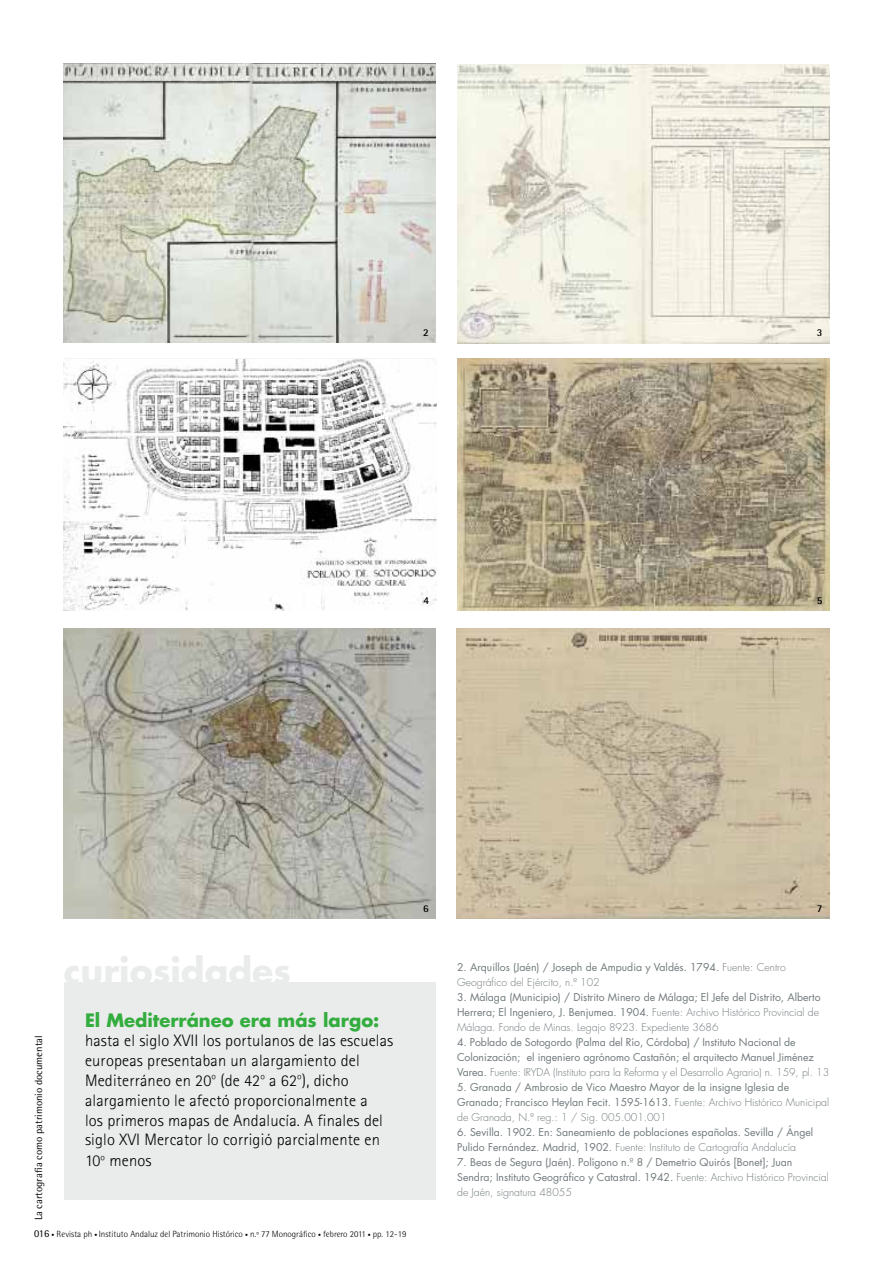
<style>
.page{position:relative;width:893px;height:1263px;background:#fff}
.page>*{position:absolute;margin:0;border:0;box-sizing:border-box;transform-origin:0 0}
.t1{font:700 34.8px "Futura";color:#eaebeb}
.t2{font:700 18px "Futura";color:#33ad3e}
.t3{font:300 16.5px/20px "Rotis Sans Serif";letter-spacing:.01em;color:#000}
.t4{font:10.5px/15px "Futura";color:#70797c}
.t5{font:10.5px "Rotis Semi Sans";color:#000}
.t6{font:700 10.5px "Rotis Semi Sans";color:#000}
.t7{font:300 9px "Rotis Semi Sans";color:#000}
.s1{font-weight:400;font-size:10.5px}
.s2{font-size:6px}
.s3{font-weight:300}
</style>
<div class="page">
<img style="left:64px;top:628px;width:371px;height:290px">
<img style="left:457px;top:358px;width:372px;height:252px">
<img style="left:457px;top:628px;width:372px;height:290px">
<img style="left:63px;top:64px;width:372px;height:278px">
<img style="left:457px;top:64px;width:372px;height:279px">
<img style="left:64px;top:359px;width:372px;height:252px">
<div style="left:64px;top:982px;width:372px;height:218px;background:#eaebeb"></div>
<p class="t6" style="left:423px;top:326px;width:7px">2</p>
<p class="t6" style="left:817px;top:326px;width:7px">3</p>
<p class="t6" style="left:424px;top:594px;width:7px">4</p>
<p class="t6" style="left:817px;top:594px;width:7px">5</p>
<h1 class="t1" style="left:64px;top:946px;width:229px">curiosidades</h1>
<h2 class="t2" style="left:85px;top:1007px;width:296px">El Mediterráneo era más largo:</h2>
<p class="t3" style="left:85px;top:1031px;width:310px">hasta el siglo XVII los portulanos de las escuelas europeas presentaban un alargamiento del Mediterráneo en 20º (de 42º a 62º), dicho alargamiento le afectó proporcionalmente a<br>los primeros mapas de Andalucía. A finales del siglo XVI Mercator lo corrigió parcialmente en 10º menos</p>
<p class="t5" style="left:32px;top:1220px;width:186px;rotate:-90deg">La cartografía como patrimonio documental</p>
<p class="t7" style="left:34px;top:1229px;width:374px"><span class="s1">016</span> <span class="s2">•</span> Revista ph <span class="s2">•</span> Instituto Andaluz del Patrimonio Histórico <span class="s2">•</span> n.º 77 Monográfico <span class="s2">•</span> febrero 2011 <span class="s2">•</span> pp. 12-19</p>
<p class="t6" style="left:423px;top:902px;width:7px">6</p>
<p class="t6" style="left:817px;top:902px;width:7px">7</p>
<p class="t4" style="left:457px;top:959px;width:330px">2. Arquillos (Jaén) / Joseph de Ampudia y Valdés. 1794. <span class="s3">Fuente: Centro<br>Geográfico del Ejército, n.º 102</span></p>
<p class="t4" style="left:457px;top:989px;width:365px">3. Málaga (Municipio) / Distrito Minero de Málaga; El Jefe del Distrito, Alberto<br>Herrera; El Ingeniero, J. Benjumea. 1904. <span class="s3">Fuente: Archivo Histórico Provincial de<br>Málaga. Fondo de Minas. Legajo 8923. Expediente 3686</span></p>
<p class="t4" style="left:457px;top:1034px;width:374px">4. Poblado de Sotogordo (Palma del Río, Córdoba) / Instituto Nacional de<br>Colonización; el ingeniero agrónomo Castañón; el arquitecto Manuel Jiménez<br>Varea. <span class="s3">Fuente: IRYDA (Instituto para la Reforma y el Desarrollo Agrario) n. 159, pl. 13</span></p>
<p class="t4" style="left:457px;top:1079px;width:374px">5. Granada / Ambrosio de Vico Maestro Mayor de la insigne Iglesia de<br>Granada; Francisco Heylan Fecit. 1595-1613. <span class="s3">Fuente: Archivo Histórico Municipal de Granada, N.º reg.: 1 / Sig. 005.001.001</span></p>
<p class="t4" style="left:457px;top:1124px;width:358px">6. Sevilla. 1902. En: Saneamiento de poblaciones españolas. Sevilla / Ángel<br>Pulido Fernández. Madrid, 1902. <span class="s3">Fuente: Instituto de Cartografía Andalucía</span></p>
<p class="t4" style="left:457px;top:1154px;width:373px">7. Beas de Segura (Jaén). Polígono n.º 8 / Demetrio Quirós [Bonet]; Juan<br>Sendra; Instituto Geográfico y Catastral. 1942. <span class="s3">Fuente: Archivo Histórico Provincial de Jaén, signatura 48055</span></p>
</div>
